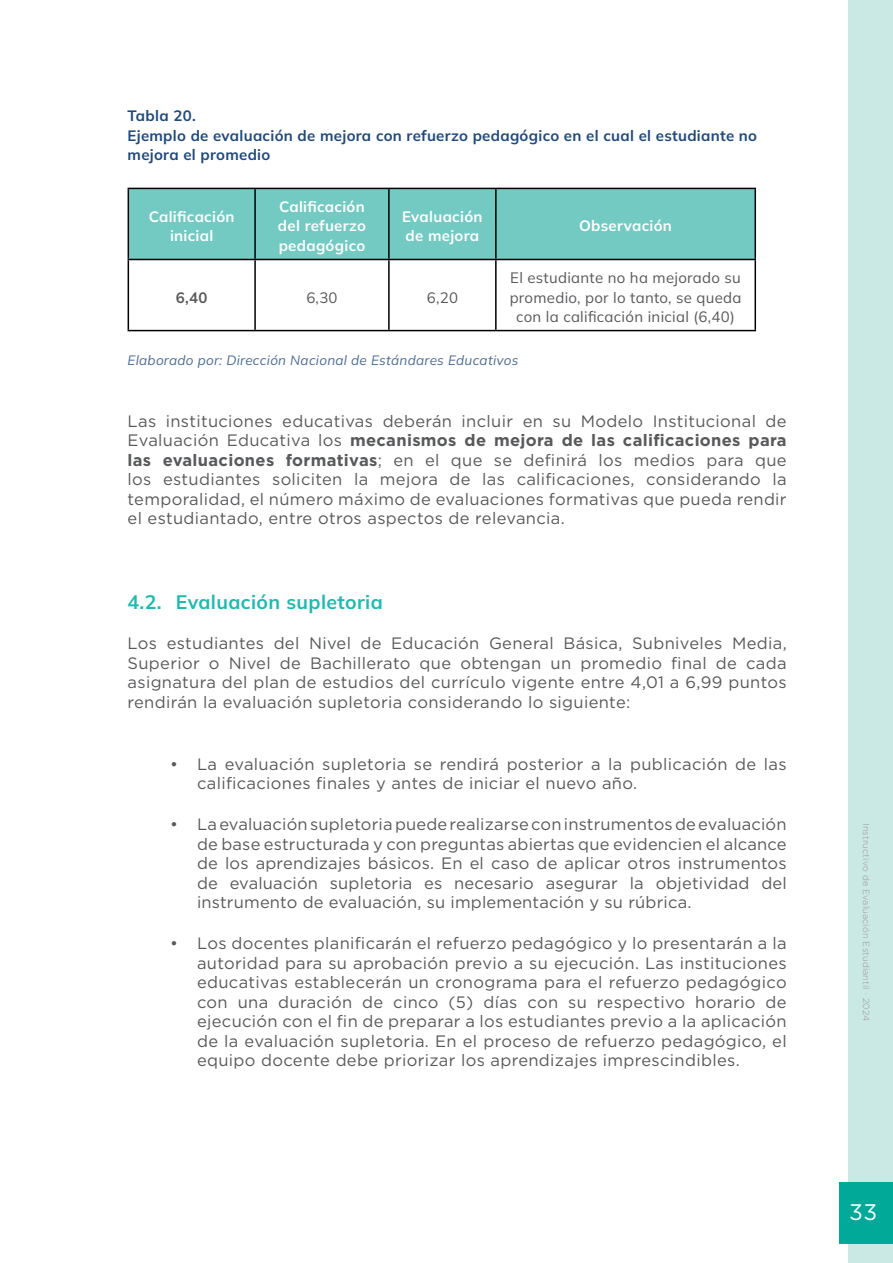
<style>
.page{position:relative;width:893px;height:1263px;background:#fff}
.page>*{position:absolute;margin:0;border:0;box-sizing:border-box;transform-origin:0 0}
.t1{font:22.5px "Gotham";color:#fff}
.t2{font:700 19.5px "Mulish";letter-spacing:.02em;color:#20bbb0}
.t3{font:16.5px/19.5px "Gotham";letter-spacing:.02em;color:#58595b;text-align:justify}
.t4{font:700 15px/19.5px "Mulish";letter-spacing:.02em;color:#1f497d}
.t5{font:200 15px/19.5px "Mulish";letter-spacing:.02em;color:#58595b;text-align:center}
.t6{font:700 15px/19.5px "Mulish";letter-spacing:.02em;color:#fff;text-align:center}
.t7{font:700 15px "Mulish";color:#58595b}
.t8{font:italic 200 13.5px "Mulish";letter-spacing:.02em;color:#4c6d97}
.t9{font:300 9px "Gotham";letter-spacing:.02em;color:#9d9795}
.s1{font-weight:700}
</style>
<div class="page">
<div style="left:848px;top:0;width:45px;height:1263px;background:#cae8e4"></div>
<div style="left:840px;top:1182px;width:53px;height:62px;background:#00a998"></div>
<div style="left:129px;top:189px;width:625px;height:70px;background:#72cac3"></div>
<hr style="left:128px;top:188px;width:127px;height:1px;background:#000">
<hr style="left:128px;top:189px;width:1px;height:70px;background:#000">
<hr style="left:255px;top:188px;width:134px;height:1px;background:#000">
<hr style="left:254px;top:189px;width:2px;height:70px;background:#000">
<hr style="left:389px;top:188px;width:107px;height:1px;background:#000">
<hr style="left:388px;top:189px;width:2px;height:70px;background:#000">
<hr style="left:496px;top:188px;width:260px;height:1px;background:#000">
<hr style="left:495px;top:189px;width:2px;height:70px;background:#000">
<hr style="left:754px;top:189px;width:2px;height:70px;background:#000">
<hr style="left:128px;top:259px;width:127px;height:1px;background:#000">
<hr style="left:128px;top:260px;width:1px;height:70px;background:#000">
<hr style="left:255px;top:259px;width:134px;height:1px;background:#000">
<hr style="left:254px;top:260px;width:2px;height:70px;background:#000">
<hr style="left:389px;top:259px;width:107px;height:1px;background:#000">
<hr style="left:388px;top:260px;width:2px;height:70px;background:#000">
<hr style="left:496px;top:259px;width:260px;height:1px;background:#000">
<hr style="left:495px;top:260px;width:2px;height:70px;background:#000">
<hr style="left:754px;top:260px;width:2px;height:70px;background:#000">
<hr style="left:128px;top:330px;width:127px;height:1px;background:#000">
<hr style="left:255px;top:330px;width:134px;height:1px;background:#000">
<hr style="left:389px;top:330px;width:107px;height:1px;background:#000">
<hr style="left:496px;top:330px;width:260px;height:1px;background:#000">
<p class="t4" style="left:128px;top:106px;width:631px">Tabla 20.<br>Ejemplo de evaluación de mejora con refuerzo pedagógico en el cual el estudiante no mejora el promedio</p>
<p class="t6" style="left:149px;top:206px;width:87px">Calificación inicial</p>
<p class="t6" style="left:278px;top:196px;width:90px;text-align:justify">Calificación del refuerzo pedagógico</p>
<p class="t6" style="left:402px;top:206px;width:82px;text-align:left">Evaluación de mejora</p>
<p class="t6" style="left:579px;top:216px;width:94px">Observación</p>
<p class="t7" style="left:176px;top:287px;width:33px">6,40</p>
<p class="t5" style="left:306px;top:287px;width:33px">6,30</p>
<p class="t5" style="left:427px;top:287px;width:33px">6,20</p>
<p class="t5" style="left:510px;top:268px;width:233px">El estudiante no ha mejorado su promedio, por lo tanto, se queda con la calificación inicial (6,40)</p>
<p class="t8" style="left:128px;top:351px;width:393px">Elaborado por: Dirección Nacional de Estándares Educativos</p>
<p class="t3" style="left:128px;top:411px;width:661px">Las instituciones educativas deberán incluir en su Modelo Institucional de Evaluación Educativa los <span class="s1">mecanismos de mejora de las calificaciones para las evaluaciones formativas</span>; en el que se definirá los medios para que los estudiantes soliciten la mejora de las calificaciones, considerando la temporalidad, el número máximo de evaluaciones formativas que pueda rendir el estudiantado, entre otros aspectos de relevancia.</p>
<p class="t2" style="left:128px;top:588px;width:257px">4.2. Evaluación supletoria</p>
<p class="t3" style="left:128px;top:633px;width:661px">Los estudiantes del Nivel de Educación General Básica, Subniveles Media, Superior o Nivel de Bachillerato que obtengan un promedio final de cada asignatura del plan de estudios del currículo vigente entre 4,01 a 6,99 puntos rendirán la evaluación supletoria considerando lo siguiente:</p>
<p class="t3" style="left:197px;top:754px;width:591px;text-indent:-27px">• La evaluación supletoria se rendirá posterior a la publicación de las calificaciones finales y antes de iniciar el nuevo año.</p>
<p class="t3" style="left:197px;top:814px;width:591px;text-indent:-27px">• La evaluación supletoria puede realizarse con instrumentos de evaluación de base estructurada y con preguntas abiertas que evidencien el alcance de los aprendizajes básicos. En el caso de aplicar otros instrumentos de evaluación supletoria es necesario asegurar la objetividad del instrumento de evaluación, su implementación y su rúbrica.</p>
<p class="t3" style="left:197px;top:933px;width:591px;text-indent:-27px">• Los docentes planificarán el refuerzo pedagógico y lo presentarán a la autoridad para su aprobación previo a su ejecución. Las instituciones educativas establecerán un cronograma para el refuerzo pedagógico con una duración de cinco (5) días con su respectivo horario de ejecución con el fin de preparar a los estudiantes previo a la aplicación de la evaluación supletoria. En el proceso de refuerzo pedagógico, el equipo docente debe priorizar los aprendizajes imprescindibles.</p>
<p class="t9" style="left:872px;top:823px;width:200px;rotate:90deg">Instructivo de Evaluación Estudiantil · 2024</p>
<h1 class="t1" style="left:849px;top:1197px;width:30px">33</h1>
</div>
